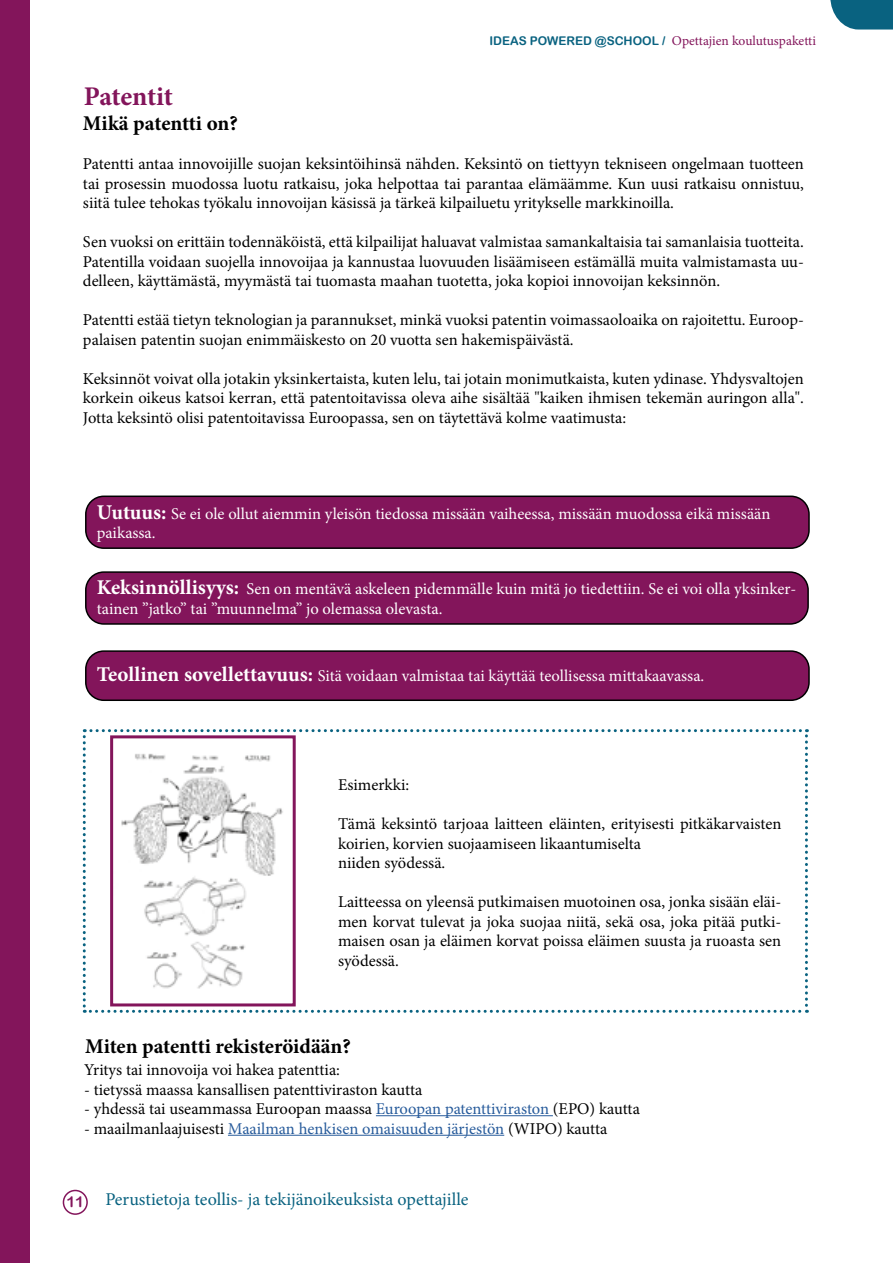
<style>
.page{position:relative;width:893px;height:1263px;background:#fff}
.page>*{position:absolute;margin:0;border:0;box-sizing:border-box;transform-origin:0 0}
.t1{font:700 27px "Minion Pro";letter-spacing:-.01em;color:#83155b}
.t2{font:700 21px "Minion Pro";letter-spacing:-.005em;color:#000}
.t3{font:18px "Minion Pro";color:#096280}
.t4{font:16.5px/19.5px "Minion Pro";color:#000;text-align:justify}
.t5{font:16.5px/19.5px "Minion Pro";color:#fff}
.t6{font:16.5px "Minion Pro";color:#275b9b}
.t7{font:13.5px "Minion Pro";color:#83155b}
.s1{font-family:"Arial Rounded MT Bold";font-size:12px;color:#096280}
.s2{font-weight:700;font-size:21px}
.s3{color:#275b9b}
.s4{color:#000}
</style>
<div class="page">
<div style="left:63px;top:1190px;width:25px;height:25px;border:2px solid #83155b;border-radius:50%"></div>
<svg style="left:830px;top:0;width:63px;height:30px;background:#287590"></svg>
<svg style="left:83px;top:729px;width:725px;height:284px"></svg>
<hr style="left:376px;top:1115px;width:177px;height:1px;background:#275b9b">
<hr style="left:228px;top:1135px;width:276px;height:1px;background:#275b9b">
<div style="left:86px;top:496px;width:723px;height:52px;background:#83155b;border-radius:18px"></div>
<div style="left:85px;top:495px;width:725px;height:54px;border:2px solid #000;border-radius:18px"></div>
<div style="left:86px;top:572px;width:722px;height:52px;background:#83155b;border-radius:18px"></div>
<div style="left:85px;top:571px;width:724px;height:54px;border:2px solid #000;border-radius:18px"></div>
<div style="left:86px;top:651px;width:723px;height:49px;background:#83155b;border-radius:18px"></div>
<div style="left:85px;top:650px;width:725px;height:51px;border:2px solid #000;border-radius:18px"></div>
<div style="left:0;top:0;width:30px;height:1263px;background:#83155b"></div>
<img style="left:114px;top:739px;width:178px;height:263px">
<div style="left:110px;top:735px;width:186px;height:271px;border:3px solid #83155b"></div>
<p class="t7" style="left:489px;top:32px;width:328px"><span class="s1">IDEAS POWERED @SCHOOL /</span> Opettajien koulutuspaketti</p>
<h1 class="t1" style="left:84px;top:78px;width:91px">Patentit</h1>
<p class="t2" style="left:83px;top:109px;width:156px">Mikä patentti on?</p>
<p class="t4" style="left:83px;top:154px;width:722px">Patentti antaa innovoijille suojan keksintöihinsä nähden. Keksintö on tiettyyn tekniseen ongelmaan tuotteen tai prosessin muodossa luotu ratkaisu, joka helpottaa tai parantaa elämäämme. Kun uusi ratkaisu onnistuu, siitä tulee tehokas työkalu innovoijan käsissä ja tärkeä kilpailuetu yritykselle markkinoilla.</p>
<p class="t4" style="left:83px;top:232px;width:722px">Sen vuoksi on erittäin todennäköistä, että kilpailijat haluavat valmistaa samankaltaisia tai samanlaisia tuotteita.<br>Patentilla voidaan suojella innovoijaa ja kannustaa luovuuden lisäämiseen estämällä muita valmistamasta uu&shy;delleen, käyttämästä, myymästä tai tuomasta maahan tuotetta, joka kopioi innovoijan keksinnön.</p>
<p class="t4" style="left:83px;top:310px;width:722px">Patentti estää tietyn teknologian ja parannukset, minkä vuoksi patentin voimassaoloaika on rajoitettu. Euroop&shy;palaisen patentin suojan enimmäiskesto on 20 vuotta sen hakemispäivästä.</p>
<p class="t4" style="left:83px;top:369px;width:722px">Keksinnöt voivat olla jotakin yksinkertaista, kuten lelu, tai jotain monimutkaista, kuten ydinase. Yhdysvaltojen korkein oikeus katsoi kerran, että patentoitavissa oleva aihe sisältää "kaiken ihmisen tekemän auringon alla".<br>Jotta keksintö olisi patentoitavissa Euroopassa, sen on täytettävä kolme vaatimusta:</p>
<p class="t5" style="left:97px;top:504px;width:675px"><span class="s2">Uutuus:</span> Se ei ole ollut aiemmin yleisön tiedossa missään vaiheessa, missään muodossa eikä missään paikassa.</p>
<p class="t5" style="left:97px;top:579px;width:701px"><span class="s2">Keksinnöllisyys:</span> Sen on mentävä askeleen pidemmälle kuin mitä jo tiedettiin. Se ei voi olla yksinker&shy;tainen ”jatko” tai ”muunnelma” jo olemassa olevasta.</p>
<p class="t5" style="left:97px;top:666px;width:609px"><span class="s2">Teollinen sovellettavuus:</span> Sitä voidaan valmistaa tai käyttää teollisessa mittakaavassa.</p>
<p class="t4" style="left:338px;top:775px;width:73px">Esimerkki:</p>
<p class="t4" style="left:338px;top:814px;width:445px;text-align:left">Tämä keksintö tarjoaa laitteen eläinten, erityisesti pitkäkarvaisten koirien, korvien suojaamiseen likaantumiselta<br>niiden syödessä.</p>
<p class="t4" style="left:338px;top:892px;width:445px">Laitteessa on yleensä putkimaisen muotoinen osa, jonka sisään eläi&shy;men korvat tulevat ja joka suojaa niitä, sekä osa, joka pitää putki&shy;maisen osan ja eläimen korvat poissa eläimen suusta ja ruoasta sen syödessä.</p>
<p class="t2" style="left:85px;top:1032px;width:267px">Miten patentti rekisteröidään?</p>
<p class="t4" style="left:84px;top:1060px;width:257px">Yritys tai innovoija voi hakea patenttia:</p>
<p class="t4" style="left:84px;top:1080px;width:340px">- tietyssä maassa kansallisen patenttiviraston kautta</p>
<p class="t4" style="left:84px;top:1099px;width:557px">- yhdessä tai useammassa Euroopan maassa <span class="s3">Euroopan patenttiviraston</span> (EPO) kautta</p>
<p class="t6" style="left:84px;top:1117px;width:525px"><span class="s4">- maailmanlaajuisesti</span> Maailman henkisen omaisuuden järjestön <span class="s4">(WIPO) kautta</span></p>
<p class="t3" style="left:66px;top:1187px;width:404px"><sub>11</sub> Perustietoja teollis- ja tekijänoikeuksista opettajille</p>
</div>
